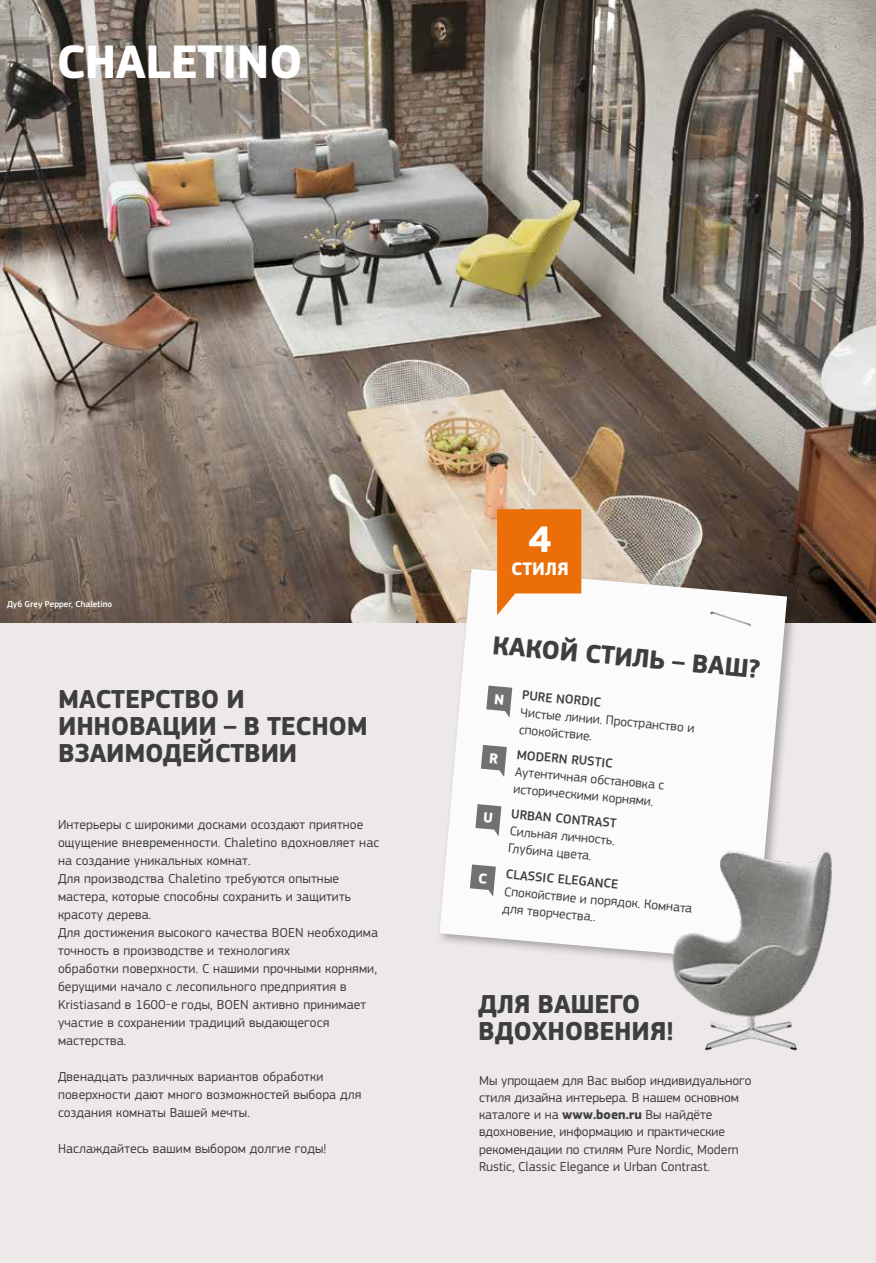
<style>
.page{position:relative;width:876px;height:1263px;background:#ede9e8}
.page>*{position:absolute;margin:0;border:0;box-sizing:border-box;transform-origin:0 0}
.t1{font:700 48.75px "PF Square Sans Pro";letter-spacing:-.01em;color:#fff}
.t2{font:700 38.55px "PF Square Sans Pro";color:#fff}
.t3{font:700 27px/27px "PF Square Sans Pro";letter-spacing:-.01em;color:#3e3d40}
.t4{font:700 18.9px "PF Square Sans Pro";color:#fff}
.t5{font:13.5px/18px "PF Square Sans Pro";letter-spacing:.01em;color:#3e3d40}
.t6{font:500 13.5px "PF Square Sans Pro";color:#3e3d40}
.t7{font:500 9px "PF Square Sans Pro";color:#fff}
.s1{font-weight:700}
</style>
<div class="page">
<img style="left:0;top:0;width:876px;height:623px">
<div style="left:436px;top:565px;width:363px;height:408px;background:#000;opacity:.3"></div>
<svg style="left:439px;top:569px;width:348px;height:392px;fill:#fbfbfb"></svg>
<img style="left:710px;top:612px;width:42px;height:16px">
<img style="left:643px;top:842px;width:189px;height:209px">
<svg style="left:497px;top:509px;width:84px;height:106px"></svg>
<svg style="left:475px;top:804px;width:26px;height:32px"></svg>
<svg style="left:481px;top:745px;width:26px;height:32px"></svg>
<svg style="left:486px;top:685px;width:26px;height:33px"></svg>
<svg style="left:470px;top:864px;width:26px;height:32px"></svg>
<h1 class="t1" style="left:56px;top:32px;width:248px">CHALETINO</h1>
<p class="t7" style="left:7px;top:599px;width:107px">Дуб Grey Pepper, Chaletino</p>
<h3 class="t3" style="left:58px;top:686px;width:311px">МАСТЕРСТВО И<br>ИННОВАЦИИ – В ТЕСНОМ<br>ВЗАИМОДЕЙСТВИИ</h3>
<p class="t5" style="left:58px;top:815px;width:323px">Интерьеры с широкими досками осоздают приятное ощущение вневременности. Chaletino вдохновляет нас на создание уникальных комнат.<br>Для производства Chaletino требуются опытные мастера, которые способны сохранить и защитить красоту дерева.<br>Для достижения высокого качества BOEN необходима точность в производстве и технологиях<br>обработки поверхности. С нашими прочными корнями, берущими начало с лесопильного предприятия в Kristiasand в 1600-е годы, BOEN активно принимает участие в сохранении традиций выдающегося мастерства.</p>
<p class="t5" style="left:58px;top:1067px;width:305px">Двенадцать различных вариантов обработки поверхности дают много возможностей выбора для создания комнаты Вашей мечты.</p>
<p class="t5" style="left:58px;top:1139px;width:270px">Наслаждайтесь вашим выбором долгие годы!</p>
<h2 class="t2" style="left:529px;top:516px;width:24px">4</h2>
<h3 class="t4" style="left:511px;top:557px;width:59px">СТИЛЯ</h3>
<h3 class="t3" style="left:493px;top:633px;width:270px;rotate:5deg">КАКОЙ СТИЛЬ – ВАШ?</h3>
<p class="t6" style="left:523px;top:687px;width:81px;rotate:5deg">PURE NORDIC</p>
<p class="t5" style="left:521px;top:704px;width:176px;line-height:17.1px;rotate:5deg">Чистые линии. Пространство и спокойствие.</p>
<p class="t6" style="left:517px;top:747px;width:98px;rotate:5deg">MODERN RUSTIC</p>
<p class="t5" style="left:516px;top:763px;width:151px;line-height:17.2px;rotate:5deg">Аутентичная обстановка с историческими корнями.</p>
<p class="t6" style="left:512px;top:806px;width:107px;rotate:5deg">URBAN CONTRAST</p>
<p class="t5" style="left:510px;top:822px;width:107px;line-height:17.2px;rotate:5deg">Сильная личность.<br>Глубина цвета.</p>
<p class="t6" style="left:506px;top:866px;width:114px;rotate:5deg">CLASSIC ELEGANCE</p>
<p class="t5" style="left:505px;top:883px;width:190px;line-height:17.1px;rotate:5deg">Спокойствие и порядок. Комната для творчества..</p>
<h3 class="t3" style="left:478px;top:991px;width:197px">ДЛЯ ВАШЕГО<br>ВДОХНОВЕНИЯ!</h3>
<p class="t5" style="left:479px;top:1071px;width:274px;line-height:17.2px">Мы упрощаем для Вас выбор индивидуального стиля дизайна интерьера. В нашем основном каталоге и на <span class="s1">www.boen.ru</span> Вы найдёте вдохновение, информацию и практические рекомендации по стилям Pure Nordic, Modern Rustic, Classic Elegance и Urban Contrast.</p>
</div>
